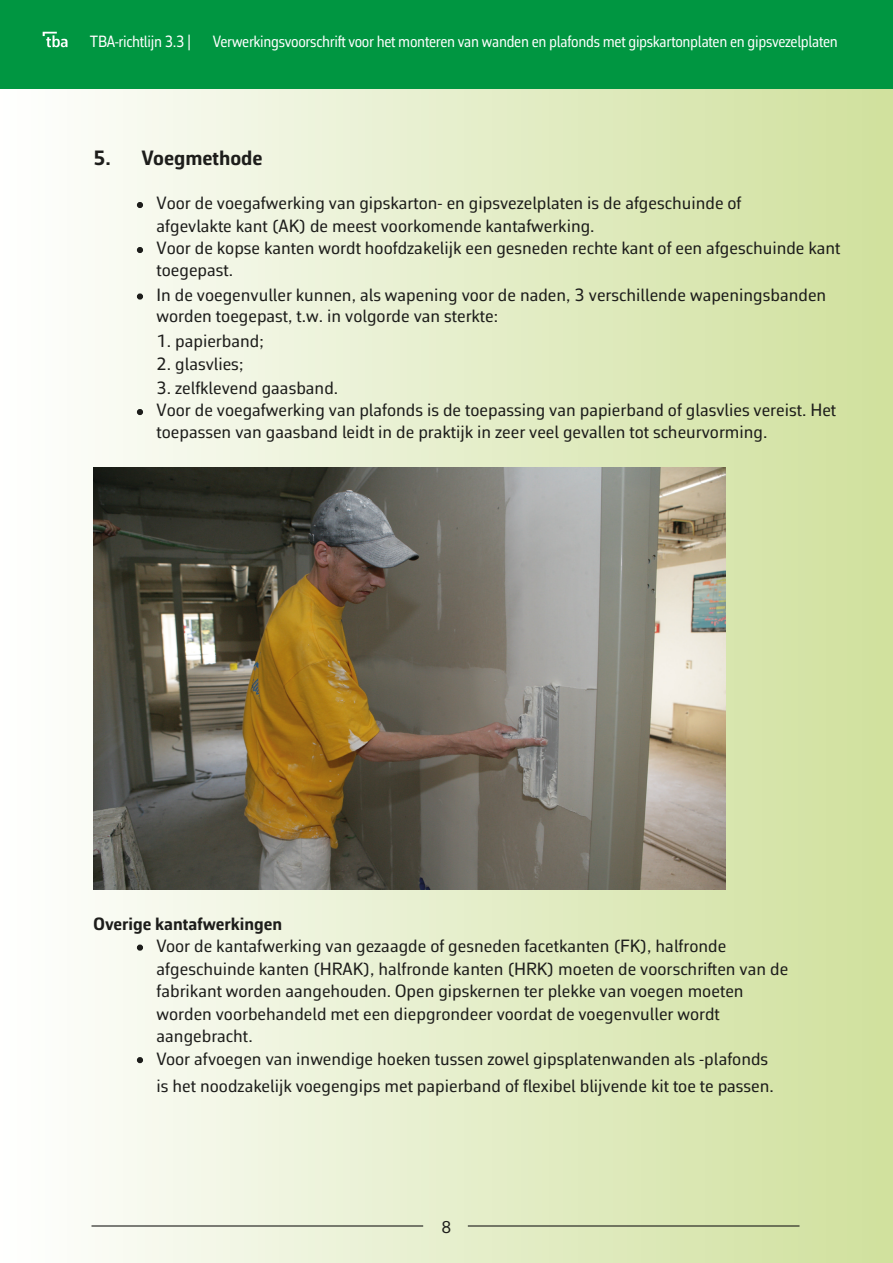
<style>
.page{position:relative;width:893px;height:1263px;background:#fff}
.page>*{position:absolute;margin:0;border:0;box-sizing:border-box;transform-origin:0 0}
.t1{font:700 21px "Corbeau Pro";color:#1d1d1b}
.t2{font:18px/21.6px "Corbeau Pro";color:#1d1d1b}
.t3{font:700 18px "Corbeau Pro";color:#1d1d1b}
.t4{font:17.25px "Corbeau Pro";color:#1d1d1b}
.t5{font:16.5px "Corbeau Pro";letter-spacing:-.02em;color:#fff;scale:.9 1}
</style>
<div class="page">
<div style="left:0;top:0;width:893px;height:1263px;background:linear-gradient(to right,#fefefe,#cfe09c)"></div>
<div style="left:0;top:0;width:893px;height:88px;background:#009641"></div>
<svg style="left:43px;top:32px;width:24px;height:15px"></svg>
<svg style="left:137px;top:202px;width:6px;height:6px"></svg>
<svg style="left:137px;top:247px;width:6px;height:6px"></svg>
<div style="left:137px;top:293px;width:6px;height:7px;border:3px solid #1d1d1b;border-radius:50%"></div>
<div style="left:137px;top:944px;width:6px;height:7px;border:3px solid #1d1d1b;border-radius:50%"></div>
<svg style="left:137px;top:1057px;width:6px;height:6px"></svg>
<hr style="left:92px;top:1225px;width:331px;height:1px;background:#1d1d1b">
<hr style="left:468px;top:1225px;width:331px;height:1px;background:#1d1d1b">
<img style="left:94px;top:468px;width:632px;height:421px">
<svg style="left:137px;top:409px;width:6px;height:6px"></svg>
<p class="t5" style="left:90px;top:30px;width:114px">TBA-richtlijn 3.3 |</p>
<p class="t5" style="left:213px;top:30px;width:696px">Verwerkingsvoorschrift voor het monteren van wanden en plafonds met gipskartonplaten en gipsvezelplaten</p>
<p class="t1" style="left:94px;top:143px;width:170px">5. Voegmethode</p>
<p class="t2" style="left:157px;top:192px;width:586px;line-height:22.2px">Voor de voegafwerking van gipskarton- en gipsvezelplaten is de afgeschuinde of afgevlakte kant (AK) de meest voorkomende kantafwerking.</p>
<p class="t2" style="left:157px;top:237px;width:685px;text-indent:-19px">• Voor de kopse kanten wordt hoofdzakelijk een gesneden rechte kant of een afgeschuinde kant toegepast.</p>
<p class="t2" style="left:157px;top:284px;width:671px;text-indent:-19px">• In de voegenvuller kunnen, als wapening voor de naden, 3 verschillende wapeningsbanden worden toegepast, t.w. in volgorde van sterkte:</p>
<p class="t2" style="left:157px;top:330px;width:109px">1. papierband;</p>
<p class="t2" style="left:157px;top:353px;width:88px">2. glasvlies;</p>
<p class="t2" style="left:157px;top:377px;width:183px">3. zelfklevend gaasband.</p>
<p class="t2" style="left:157px;top:399px;width:681px;text-indent:-19px">• Voor de voegafwerking van plafonds is de toepassing van papierband of glasvlies vereist. Het toepassen van gaasband leidt in de praktijk in zeer veel gevallen tot scheurvorming.</p>
<p class="t3" style="left:94px;top:911px;width:190px">Overige kantafwerkingen</p>
<p class="t2" style="left:137px;top:935px;width:591px">• Voor de kantafwerking van gezaagde of gesneden facetkanten (FK), halfronde</p>
<p class="t2" style="left:157px;top:957px;width:633px;line-height:22.5px">afgeschuinde kanten (HRAK), halfronde kanten (HRK) moeten de voorschriften van de fabrikant worden aangehouden. Open gipskernen ter plekke van voegen moeten</p>
<p class="t2" style="left:157px;top:1002px;width:565px">worden voorbehandeld met een diepgrondeer voordat de voegenvuller wordt</p>
<p class="t2" style="left:157px;top:1025px;width:98px">aangebracht.</p>
<p class="t2" style="left:137px;top:1047px;width:633px">• Voor afvoegen van inwendige hoeken tussen zowel gipsplatenwanden als -plafonds</p>
<p class="t2" style="left:157px;top:1074px;width:619px">is het noodzakelijk voegengips met papierband of flexibel blijvende kit toe te passen.</p>
<p class="t4" style="left:442px;top:1215px;width:11px">8</p>
</div>
